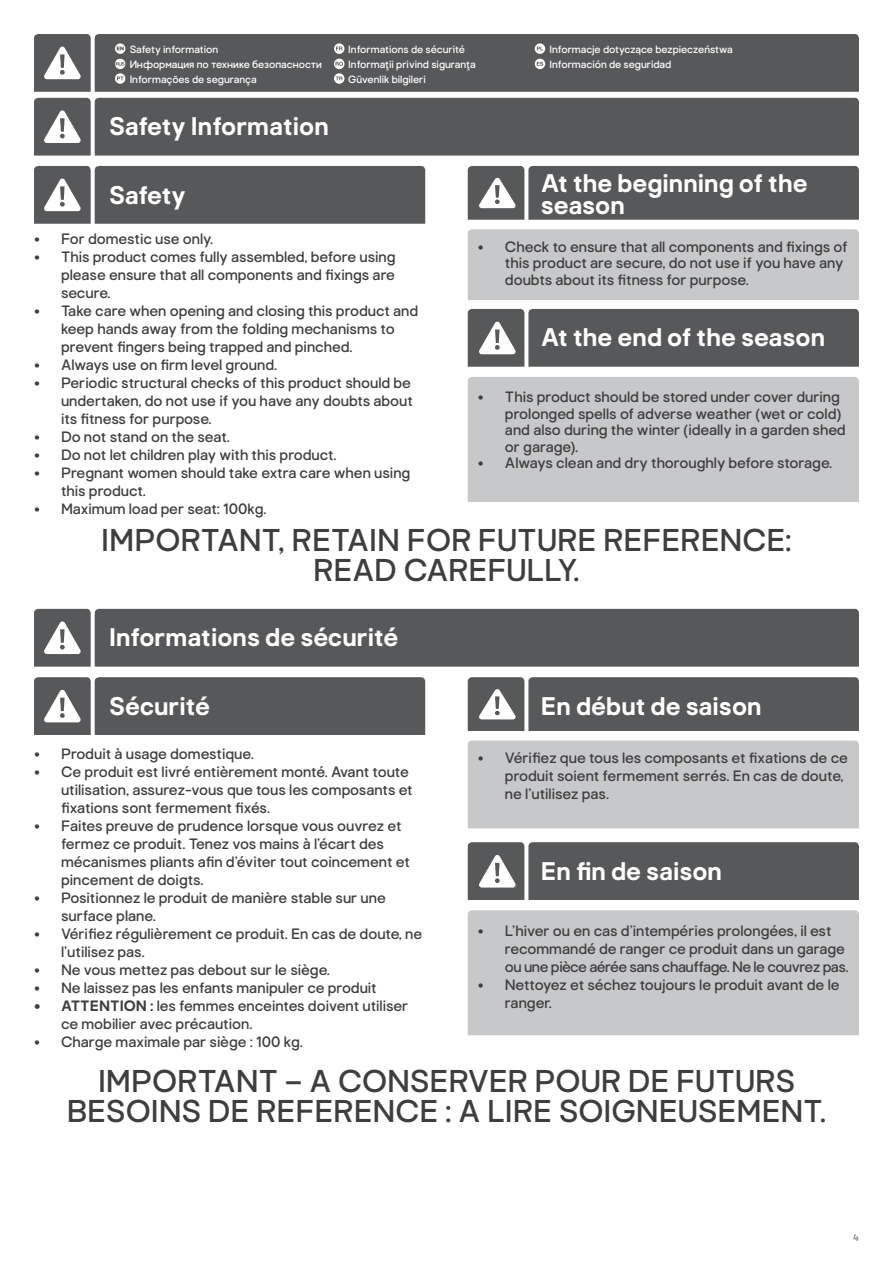
<style>
.page{position:relative;width:893px;height:1263px;background:#fff}
.page>*{position:absolute;margin:0;border:0;box-sizing:border-box;transform-origin:0 0}
.t1{font:31.5px/30px "Good Home";color:#3e3e3f;text-align:center}
.t2{font:700 25.5px/21px "Good Home";color:#fff}
.t3{font:15px/18px "Good Home";color:#3e3e3f}
.t4{font:10.5px/14.7px "Good Home";color:#fff}
.t5{font:700 9.75px "Good Home";color:#939598}
.s1{font-weight:700}
</style>
<div class="page">
<div style="left:34px;top:166px;width:391px;height:58px;background:#57585a"></div>
<div style="left:34px;top:677px;width:391px;height:58px;background:#57585a"></div>
<div style="left:468px;top:229px;width:391px;height:71px;background:#c7c8ca"></div>
<div style="left:468px;top:166px;width:391px;height:54px;background:#57585a"></div>
<div style="left:468px;top:740px;width:391px;height:88px;background:#c7c8ca"></div>
<div style="left:468px;top:677px;width:391px;height:54px;background:#57585a"></div>
<div style="left:468px;top:377px;width:391px;height:125px;background:#c7c8ca"></div>
<div style="left:468px;top:309px;width:391px;height:58px;background:#57585a"></div>
<div style="left:468px;top:910px;width:391px;height:125px;background:#c7c8ca"></div>
<div style="left:468px;top:842px;width:391px;height:58px;background:#57585a"></div>
<div style="left:34px;top:34px;width:825px;height:58px;background:#57585a"></div>
<div style="left:34px;top:98px;width:825px;height:58px;background:#57585a"></div>
<div style="left:34px;top:609px;width:825px;height:58px;background:#57585a"></div>
<p class="t4" style="left:130px;top:42px;width:90px">Safety information</p>
<p class="t4" style="left:130px;top:57px;width:194px">Информация по технике безопасности</p>
<p class="t4" style="left:130px;top:72px;width:129px">Informações de segurança</p>
<h2 class="t2" style="left:109px;top:117px;width:221px">Safety Information</h2>
<h2 class="t2" style="left:109px;top:185px;width:78px">Safety</h2>
<p class="t4" style="left:348px;top:42px;width:118px">Informations de sécurité</p>
<p class="t4" style="left:348px;top:57px;width:129px">Informaţii privind siguranţa<br>Güvenlik bilgileri</p>
<p class="t4" style="left:549px;top:42px;width:185px">Informacje dotyczące bezpieczeństwa</p>
<p class="t4" style="left:549px;top:57px;width:123px">Información de seguridad</p>
<h2 class="t2" style="left:541px;top:174px;width:268px">At the beginning of the season</h2>
<p class="t3" style="left:34px;top:230px;width:181px">• For domestic use only.</p>
<p class="t3" style="left:61px;top:248px;width:336px;text-align:justify;text-indent:-27px">• This product comes fully assembled, before using please ensure that all components and fixings are secure.</p>
<p class="t3" style="left:61px;top:302px;width:359px;text-indent:-27px">• Take care when opening and closing this product and keep hands away from the folding mechanisms to prevent fingers being trapped and pinched.</p>
<p class="t3" style="left:34px;top:356px;width:245px">• Always use on firm level ground.</p>
<p class="t3" style="left:61px;top:374px;width:353px;text-indent:-27px">• Periodic structural checks of this product should be undertaken, do not use if you have any doubts about its fitness for purpose.</p>
<p class="t3" style="left:34px;top:428px;width:197px">• Do not stand on the seat.</p>
<p class="t3" style="left:34px;top:446px;width:304px">• Do not let children play with this product.</p>
<p class="t3" style="left:61px;top:464px;width:351px;text-indent:-27px">• Pregnant women should take extra care when using this product.</p>
<p class="t3" style="left:34px;top:500px;width:234px">• Maximum load per seat: 100kg.</p>
<p class="t3" style="left:505px;top:238px;width:344px;line-height:16.5px;text-indent:-27px">• Check to ensure that all components and fixings of this product are secure, do not use if you have any doubts about its fitness for purpose.</p>
<h2 class="t2" style="left:541px;top:328px;width:286px">At the end of the season</h2>
<p class="t3" style="left:505px;top:389px;width:342px;line-height:16.5px;text-indent:-27px">• This product should be stored under cover during prolonged spells of adverse weather (wet or cold) and also during the winter (ideally in a garden shed or garage).</p>
<p class="t3" style="left:478px;top:454px;width:356px">• Always clean and dry thoroughly before storage.</p>
<h1 class="t1" style="left:101px;top:525px;width:692px">IMPORTANT, RETAIN FOR FUTURE REFERENCE:<br>READ CAREFULLY.</h1>
<h2 class="t2" style="left:109px;top:628px;width:291px">Informations de sécurité</h2>
<h2 class="t2" style="left:109px;top:696px;width:103px">Sécurité</h2>
<p class="t3" style="left:34px;top:745px;width:221px">• Produit à usage domestique.</p>
<p class="t3" style="left:61px;top:763px;width:353px;text-indent:-27px">• Ce produit est livré entièrement monté. Avant toute utilisation, assurez-vous que tous les composants et fixations sont fermement fixés.</p>
<p class="t3" style="left:61px;top:817px;width:350px;text-indent:-27px">• Faites preuve de prudence lorsque vous ouvrez et fermez ce produit. Tenez vos mains à l’écart des mécanismes pliants afin d’éviter tout coincement et pincement de doigts.</p>
<p class="t3" style="left:61px;top:889px;width:326px;text-indent:-27px">• Positionnez le produit de manière stable sur une surface plane.</p>
<p class="t3" style="left:61px;top:925px;width:363px;text-indent:-27px">• Vérifiez régulièrement ce produit. En cas de doute, ne l’utilisez pas.</p>
<p class="t3" style="left:34px;top:961px;width:298px">• Ne vous mettez pas debout sur le siège.</p>
<p class="t3" style="left:34px;top:979px;width:344px">• Ne laissez pas les enfants manipuler ce produit</p>
<p class="t3" style="left:61px;top:997px;width:349px;text-indent:-27px"><span class="s1">• ATTENTION :</span> les femmes enceintes doivent utiliser ce mobilier avec précaution.</p>
<p class="t3" style="left:34px;top:1033px;width:270px">• Charge maximale par siège : 100 kg.</p>
<h2 class="t2" style="left:541px;top:696px;width:222px">En début de saison</h2>
<p class="t3" style="left:505px;top:749px;width:344px;text-indent:-27px">• Vérifiez que tous les composants et fixations de ce produit soient fermement serrés. En cas de doute, ne l’utilisez pas.</p>
<h2 class="t2" style="left:541px;top:861px;width:183px">En fin de saison</h2>
<p class="t3" style="left:505px;top:922px;width:345px;text-indent:-27px">• L’hiver ou en cas d’intempéries prolongées, il est recommandé de ranger ce produit dans un garage ou une pièce aérée sans chauffage. Ne le couvrez pas.</p>
<p class="t3" style="left:505px;top:976px;width:336px;text-indent:-27px">• Nettoyez et séchez toujours le produit avant de le ranger.</p>
<h1 class="t1" style="left:67px;top:1066px;width:761px">IMPORTANT – A CONSERVER POUR DE FUTURS<br>BESOINS DE REFERENCE : A LIRE SOIGNEUSEMENT.</h1>
<p class="t5" style="left:853px;top:1232px;width:7px">4</p>
</div>
